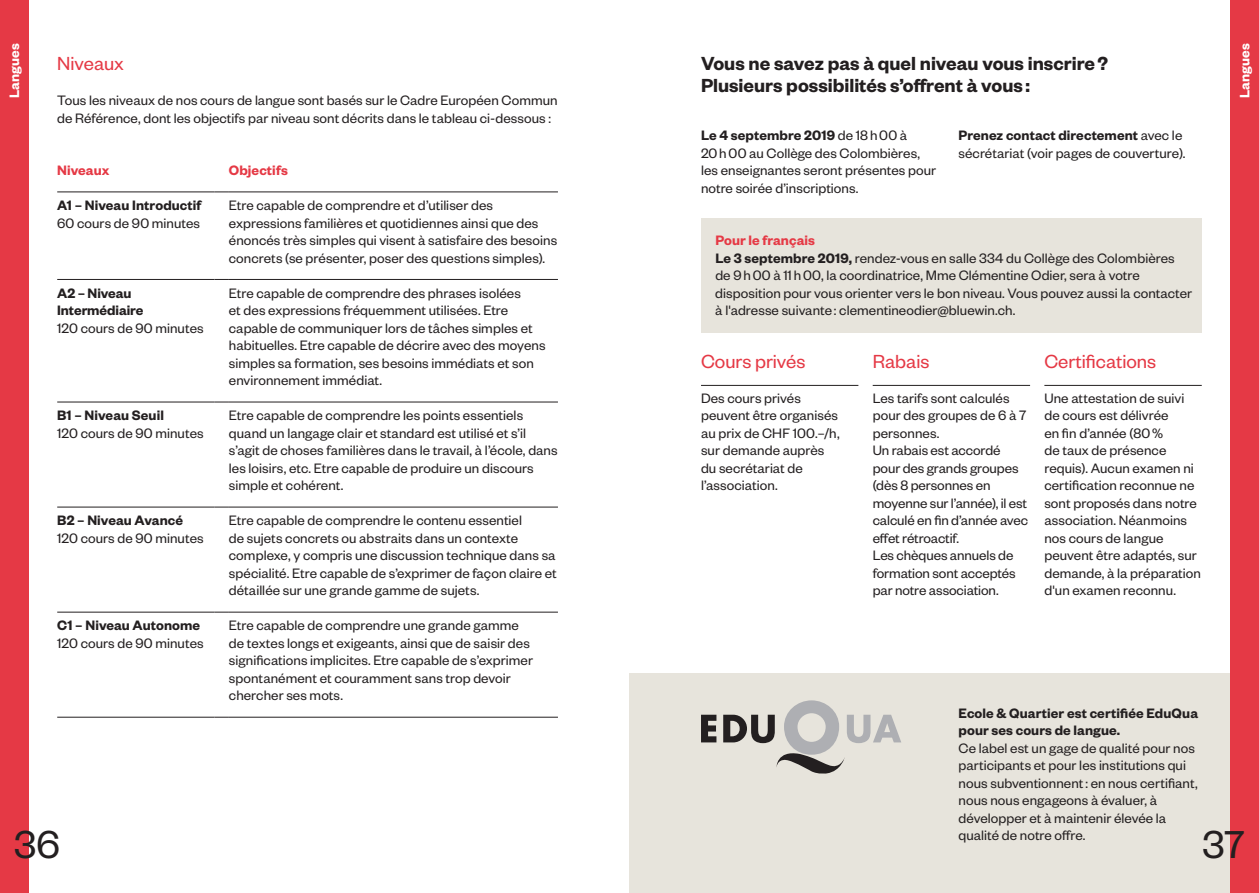
<style>
.page{position:relative;width:1259px;height:893px;background:#fff}
.page>*{position:absolute;margin:0;border:0;box-sizing:border-box;transform-origin:0 0}
.t1{font:42.75px "Founders Grotesk";color:#231f20}
.t2{font:600 20.85px/21.9px "Founders Grotesk";color:#231f20}
.t3{font:20.85px "Founders Grotesk";color:#e53945}
.t4{font:15px/17.5px "Founders Grotesk";letter-spacing:.005em;color:#231f20}
.t5{font:600 15px/17.5px "Founders Grotesk";letter-spacing:.005em;color:#231f20}
.t6{font:600 15px "Founders Grotesk";letter-spacing:.005em;color:#e53945}
.t7{font:600 15px "Founders Grotesk";letter-spacing:.005em;color:#fff}
.s1{font-weight:600}
.s2{font-weight:600;color:#e53945}
</style>
<div class="page">
<div style="left:0;top:0;width:29px;height:893px;background:#e53945"></div>
<div style="left:1230px;top:0;width:29px;height:893px;background:#e53945"></div>
<div style="left:629px;top:673px;width:601px;height:220px;background:#e7e4dc"></div>
<div style="left:701px;top:218px;width:500px;height:115px;background:#e7e4dc"></div>
<svg style="left:701px;top:715px;width:15px;height:27px"></svg>
<svg style="left:723px;top:700px;width:178px;height:74px"></svg>
<hr style="left:57px;top:192px;width:158px;height:1px;background:#231f20">
<svg style="left:215px;top:192px;width:14px;height:1px"></svg>
<hr style="left:229px;top:192px;width:329px;height:1px;background:#231f20">
<hr style="left:57px;top:279px;width:158px;height:1px;background:#231f20">
<svg style="left:215px;top:279px;width:14px;height:1px"></svg>
<hr style="left:229px;top:279px;width:329px;height:1px;background:#231f20">
<hr style="left:57px;top:402px;width:158px;height:1px;background:#231f20">
<svg style="left:215px;top:402px;width:14px;height:1px"></svg>
<hr style="left:229px;top:402px;width:329px;height:1px;background:#231f20">
<hr style="left:57px;top:507px;width:158px;height:1px;background:#231f20">
<svg style="left:215px;top:507px;width:14px;height:1px"></svg>
<hr style="left:229px;top:507px;width:329px;height:1px;background:#231f20">
<hr style="left:57px;top:612px;width:158px;height:1px;background:#231f20">
<svg style="left:215px;top:612px;width:14px;height:1px"></svg>
<hr style="left:229px;top:612px;width:329px;height:1px;background:#231f20">
<hr style="left:57px;top:717px;width:158px;height:1px;background:#231f20">
<svg style="left:215px;top:717px;width:14px;height:1px"></svg>
<hr style="left:229px;top:717px;width:329px;height:1px;background:#231f20">
<hr style="left:701px;top:385px;width:157px;height:1px;background:#231f20">
<hr style="left:872px;top:385px;width:158px;height:1px;background:#231f20">
<hr style="left:1044px;top:385px;width:157px;height:1px;background:#231f20">
<p class="t7" style="left:5px;top:98px;width:56px;rotate:-90deg">Langues</p>
<p class="t7" style="left:1235px;top:98px;width:56px;rotate:-90deg">Langues</p>
<h2 class="t2" style="left:701px;top:51px;width:409px">Vous ne savez pas à quel niveau vous inscrire?<br>Plusieurs possibilités s’offrent à vous :</h2>
<h2 class="t3" style="left:57px;top:51px;width:68px">Niveaux</h2>
<p class="t4" style="left:57px;top:91px;width:502px">Tous les niveaux de nos cours de langue sont basés sur le Cadre Européen Commun de Référence, dont les objectifs par niveau sont décrits dans le tableau ci-dessous :</p>
<p class="t6" style="left:57px;top:161px;width:54px">Niveaux</p>
<p class="t6" style="left:229px;top:161px;width:60px">Objectifs</p>
<p class="t5" style="left:57px;top:196px;width:146px">A1 – Niveau Introductif</p>
<p class="t4" style="left:57px;top:213px;width:144px">60 cours de 90 minutes</p>
<p class="t4" style="left:229px;top:196px;width:330px">Etre capable de comprendre et d’utiliser des expressions familières et quotidiennes ainsi que des énoncés très simples qui visent à satisfaire des besoins concrets (se présenter, poser des questions simples).</p>
<p class="t5" style="left:57px;top:283px;width:88px">A2 – Niveau<br>Intermédiaire</p>
<p class="t4" style="left:57px;top:318px;width:148px">120 cours de 90 minutes</p>
<p class="t4" style="left:229px;top:283px;width:318px">Etre capable de comprendre des phrases isolées<br>et des expressions fréquemment utilisées. Etre capable de communiquer lors de tâches simples et habituelles. Etre capable de décrire avec des moyens simples sa formation, ses besoins immédiats et son environnement immédiat.</p>
<p class="t5" style="left:57px;top:406px;width:108px">B1 – Niveau Seuil</p>
<p class="t4" style="left:57px;top:423px;width:148px">120 cours de 90 minutes</p>
<p class="t4" style="left:229px;top:406px;width:330px">Etre capable de comprendre les points essentiels quand un langage clair et standard est utilisé et s’il s’agit de choses familières dans le travail, à l’école, dans les loisirs, etc. Etre capable de produire un discours simple et cohérent.</p>
<p class="t5" style="left:57px;top:511px;width:127px">B2 – Niveau Avancé</p>
<p class="t4" style="left:57px;top:528px;width:148px">120 cours de 90 minutes</p>
<p class="t4" style="left:229px;top:511px;width:329px">Etre capable de comprendre le contenu essentiel<br>de sujets concrets ou abstraits dans un contexte complexe, y compris une discussion technique dans sa spécialité. Etre capable de s’exprimer de façon claire et détaillée sur une grande gamme de sujets.</p>
<p class="t5" style="left:57px;top:616px;width:144px">C1 – Niveau Autonome</p>
<p class="t4" style="left:57px;top:633px;width:148px">120 cours de 90 minutes</p>
<p class="t4" style="left:229px;top:616px;width:306px">Etre capable de comprendre une grande gamme de textes longs et exigeants, ainsi que de saisir des significations implicites. Etre capable de s’exprimer spontanément et couramment sans trop devoir chercher ses mots.</p>
<p class="t4" style="left:701px;top:126px;width:237px"><span class="s1">Le 4 septembre 2019</span> de 18h00 à 20h00 au Collège des Colombières, les enseignantes seront présentes pour notre soirée d’inscriptions.</p>
<p class="t4" style="left:958px;top:126px;width:228px"><span class="s1">Prenez contact directement</span> avec le sécrétariat (voir pages de couverture).</p>
<p class="t4" style="left:715px;top:231px;width:478px"><span class="s2">Pour le français<br></span><span class="s1">Le 3 septembre 2019,</span> rendez-vous en salle 334 du Collège des Colombières de 9h00 à 11 h00, la coordinatrice, Mme Clémentine Odier, sera à votre disposition pour vous orienter vers le bon niveau. Vous pouvez aussi la contacter à l'adresse suivante : clementineodier@bluewin.ch.</p>
<h2 class="t3" style="left:701px;top:348px;width:106px">Cours privés</h2>
<p class="t4" style="left:701px;top:388px;width:140px">Des cours privés peuvent être organisés au prix de CHF 100.–/h, sur demande auprès du secrétariat de l’association.</p>
<h2 class="t3" style="left:872px;top:348px;width:58px">Rabais</h2>
<p class="t4" style="left:872px;top:388px;width:157px">Les tarifs sont calculés pour des groupes de 6 à 7 personnes.<br>Un rabais est accordé pour des grands groupes (dès 8 personnes en moyenne sur l’année), il est calculé en fin d’année avec effet rétroactif.<br>Les chèques annuels de formation sont acceptés par notre association.</p>
<h2 class="t3" style="left:1044px;top:348px;width:113px">Certifications</h2>
<p class="t4" style="left:1044px;top:388px;width:158px">Une attestation de suivi de cours est délivrée<br>en fin d’année (80%<br>de taux de présence requis). Aucun examen ni certification reconnue ne sont proposés dans notre association. Néanmoins nos cours de langue peuvent être adaptés, sur demande, à la préparation d'un examen reconnu.</p>
<p class="t5" style="left:958px;top:703px;width:241px">Ecole &amp; Quartier est certifiée EduQua pour ses cours de langue.</p>
<p class="t4" style="left:958px;top:738px;width:241px">Ce label est un gage de qualité pour nos participants et pour les institutions qui nous subventionnent: en nous certifiant, nous nous engageons à évaluer, à développer et à maintenir élevée la qualité de notre offre.</p>
<h1 class="t1" style="left:14px;top:818px;width:47px">36</h1>
<h1 class="t1" style="left:1202px;top:818px;width:44px">37</h1>
</div>
